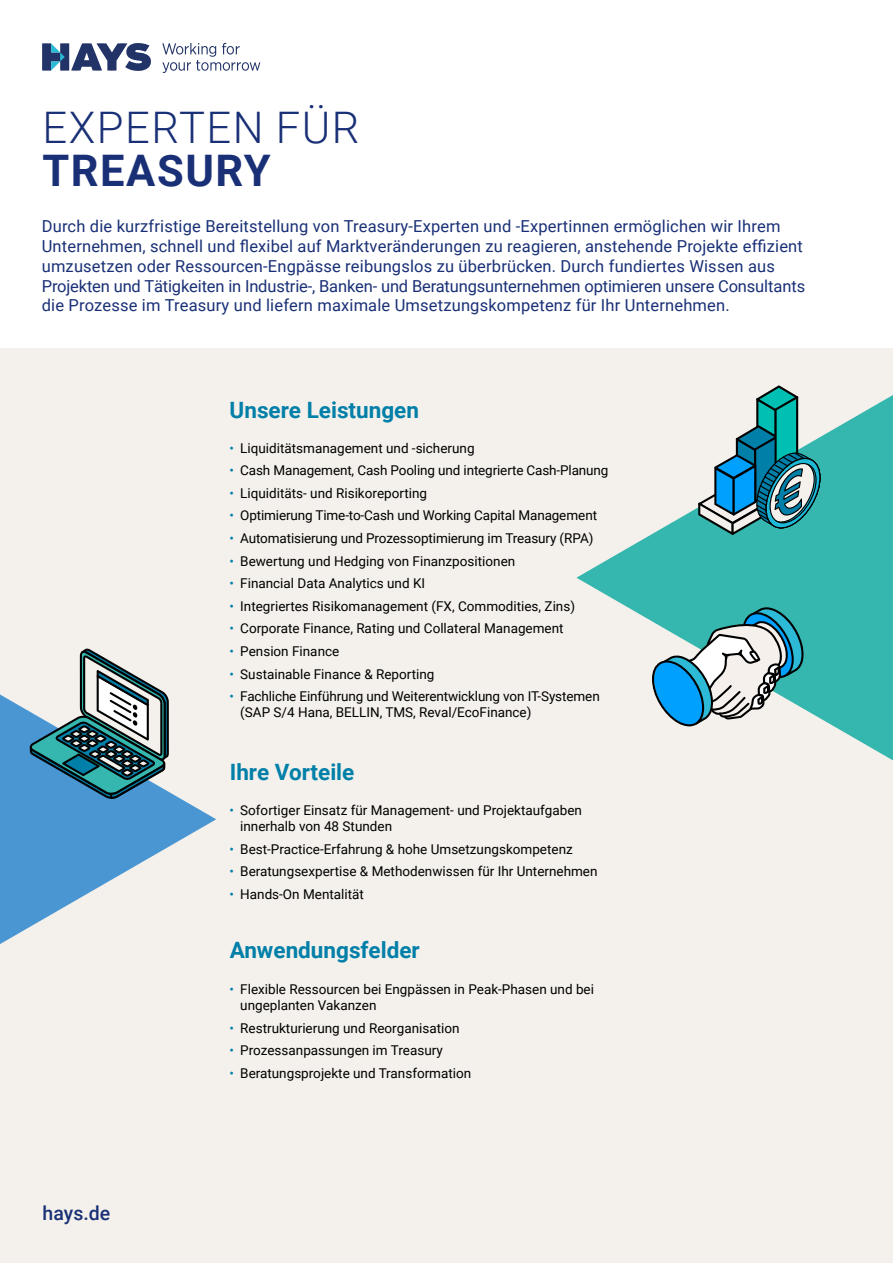
<style>
.page{position:relative;width:893px;height:1263px;background:#fff}
.page>*{position:absolute;margin:0;border:0;box-sizing:border-box;transform-origin:0 0}
.t1{font:300 43.5px "Roboto";letter-spacing:.035em;color:#193076}
.t2{font:700 43.5px "Roboto";letter-spacing:.035em;color:#193076}
.t3{font:700 22.5px "Roboto";color:#007fa8}
.Absatzformat_3{font:500 19.5px "Roboto";color:#193076}
.t4{font:16.5px/19.8px "Roboto";letter-spacing:.01em;color:#193076}
.Bodycopy_8pt{font:13.5px/16.2px "Roboto";color:#000}
.s1{color:#007fa8}
</style>
<div class="page">
<div style="left:0;top:349px;width:893px;height:914px;background:#f4f1ec"></div>
<svg style="left:576px;top:395px;width:317px;height:365px;fill:#35b6ae"></svg>
<svg style="left:0;top:694px;width:216px;height:250px;fill:#4996d2"></svg>
<svg style="left:162px;top:43px;width:98px;height:30px"></svg>
<svg style="left:42px;top:43px;width:109px;height:28px"></svg>
<svg style="left:698px;top:385px;width:122px;height:150px"></svg>
<svg style="left:30px;top:648px;width:139px;height:151px"></svg>
<svg style="left:652px;top:606px;width:152px;height:123px"></svg>
<p class="t1" style="left:43px;top:97px;width:318px">EXPERTEN FÜR</p>
<p class="t2" style="left:43px;top:140px;width:230px">TREASURY</p>
<p class="t4" style="left:42px;top:216px;width:765px">Durch die kurzfristige Bereitstellung von Treasury-Experten und -Expertinnen ermöglichen wir Ihrem Unternehmen, schnell und flexibel auf Marktveränderungen zu reagieren, anstehende Projekte effizient umzusetzen oder Ressourcen-Engpässe reibungslos zu überbrücken. Durch fundiertes Wissen aus Projekten und Tätigkeiten in Industrie-, Banken- und Beratungsunternehmen optimieren unsere Consultants die Prozesse im Treasury und liefern maximale Umsetzungskompetenz für Ihr Unternehmen.</p>
<p class="t3" style="left:230px;top:394px;width:191px">Unsere Leistungen</p>
<p class="Bodycopy_8pt" style="left:230px;top:439px;width:246px"><span class="s1">•</span> Liquiditätsmanagement und -sicherung</p>
<p class="Bodycopy_8pt" style="left:230px;top:462px;width:380px"><span class="s1">•</span> Cash Management, Cash Pooling und integrierte Cash-Planung</p>
<p class="Bodycopy_8pt" style="left:230px;top:484px;width:199px"><span class="s1">•</span> Liquiditäts- und Risikoreporting</p>
<p class="Bodycopy_8pt" style="left:230px;top:507px;width:369px"><span class="s1">•</span> Optimierung Time-to-Cash und Working Capital Management</p>
<p class="Bodycopy_8pt" style="left:230px;top:530px;width:365px"><span class="s1">•</span> Automatisierung und Prozessoptimierung im Treasury (RPA)</p>
<p class="Bodycopy_8pt" style="left:230px;top:552px;width:287px"><span class="s1">•</span> Bewertung und Hedging von Finanzpositionen</p>
<p class="Bodycopy_8pt" style="left:230px;top:575px;width:197px"><span class="s1">•</span> Financial Data Analytics und KI</p>
<p class="Bodycopy_8pt" style="left:230px;top:597px;width:347px"><span class="s1">•</span> Integriertes Risikomanagement (FX, Commodities, Zins)</p>
<p class="Bodycopy_8pt" style="left:230px;top:620px;width:335px"><span class="s1">•</span> Corporate Finance, Rating und Collateral Management</p>
<p class="Bodycopy_8pt" style="left:230px;top:642px;width:111px"><span class="s1">•</span> Pension Finance</p>
<p class="Bodycopy_8pt" style="left:230px;top:665px;width:206px"><span class="s1">•</span> Sustainable Finance &amp; Reporting</p>
<p class="Bodycopy_8pt" style="left:240px;top:688px;width:361px;text-indent:-11px"><span class="s1">•</span> Fachliche Einführung und Weiterentwicklung von IT-Systemen (SAP S/4 Hana, BELLIN, TMS, Reval/EcoFinance)</p>
<p class="t3" style="left:230px;top:756px;width:126px">Ihre Vorteile</p>
<p class="Bodycopy_8pt" style="left:240px;top:801px;width:343px;text-indent:-11px"><span class="s1">•</span> Sofortiger Einsatz für Management- und Projektaufgaben innerhalb von 48 Stunden</p>
<p class="Bodycopy_8pt" style="left:230px;top:840px;width:345px"><span class="s1">•</span> Best-Practice-Erfahrung &amp; hohe Umsetzungskompetenz</p>
<p class="Bodycopy_8pt" style="left:230px;top:863px;width:369px"><span class="s1">•</span> Beratungsexpertise &amp; Methodenwissen für Ihr Unternehmen</p>
<p class="Bodycopy_8pt" style="left:230px;top:885px;width:136px"><span class="s1">•</span> Hands-On Mentalität</p>
<p class="Absatzformat_3" style="left:43px;top:1199px;width:69px">hays.de</p>
<p class="t3" style="left:230px;top:935px;width:192px">Anwendungsfelder</p>
<p class="Bodycopy_8pt" style="left:240px;top:980px;width:355px;text-indent:-11px"><span class="s1">•</span> Flexible Ressourcen bei Engpässen in Peak-Phasen und bei ungeplanten Vakanzen</p>
<p class="Bodycopy_8pt" style="left:230px;top:1019px;width:231px"><span class="s1">•</span> Restrukturierung und Reorganisation</p>
<p class="Bodycopy_8pt" style="left:230px;top:1042px;width:215px"><span class="s1">•</span> Prozessanpassungen im Treasury</p>
<p class="Bodycopy_8pt" style="left:230px;top:1064px;width:243px"><span class="s1">•</span> Beratungsprojekte und Transformation</p>
</div>
